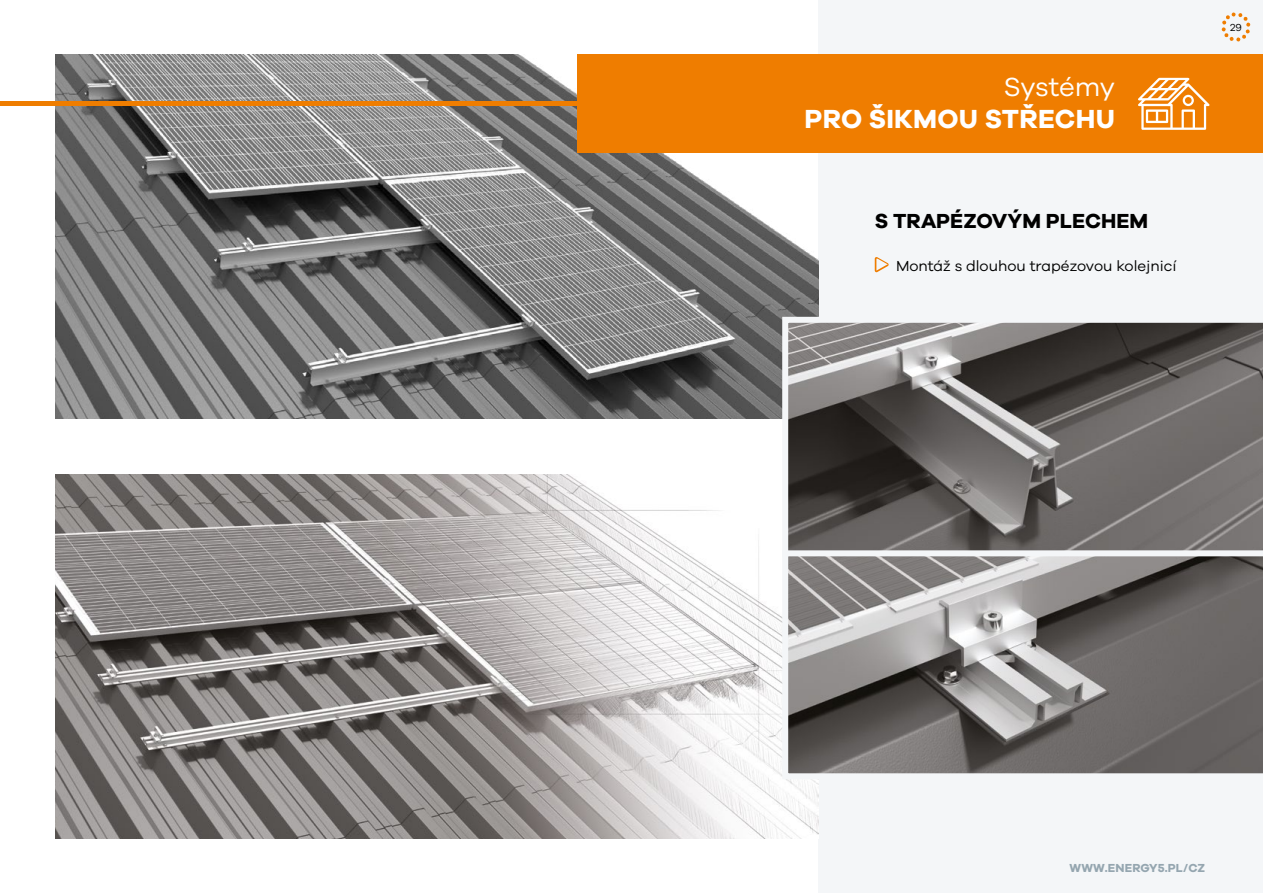
<style>
.page{position:relative;width:1263px;height:893px;background:#fff}
.page>*{position:absolute;margin:0;border:0;box-sizing:border-box;transform-origin:0 0}
.t1{font:700 27px "Galano Grotesque";letter-spacing:.01em;color:#fff}
.t2{font:27px "Galano Grotesque";letter-spacing:-.015em;color:#fff}
.t3{font:700 21px "Galano Grotesque";color:#000}
.t4{font:15px "Galano Grotesque";color:#000}
.t5{font:700 12px "Galano Grotesque";letter-spacing:.01em;color:#95a6b0}
.t6{font:10.5px "Galano Grotesque";color:#000}
</style>
<div class="page">
<div style="left:819px;top:0;width:444px;height:893px;background:#f4f6f8"></div>
<img style="left:55px;top:474px;width:764px;height:365px">
<img style="left:55px;top:54px;width:764px;height:365px">
<svg style="left:875px;top:257px;width:14px;height:15px"></svg>
<div style="left:577px;top:54px;width:686px;height:98px;background:#ef7d00"></div>
<svg style="left:782px;top:317px;width:481px;height:233px;background:#6d6968"></svg>
<svg style="left:782px;top:550px;width:481px;height:229px;background:#868382"></svg>
<svg style="left:1138px;top:78px;width:71px;height:52px"></svg>
<svg style="left:1221px;top:12px;width:29px;height:30px"></svg>
<div style="left:0;top:101px;width:653px;height:5px;background:#ef7d00"></div>
<h1 class="t2" style="left:1004px;top:71px;width:113px">Systémy</h1>
<h1 class="t1" style="left:804px;top:103px;width:312px">PRO ŠIKMOU STŘECHU</h1>
<h2 class="t3" style="left:875px;top:208px;width:275px">S TRAPÉZOVÝM PLECHEM</h2>
<p class="t4" style="left:896px;top:257px;width:282px">Montáž s dlouhou trapézovou kolejnicí</p>
<p class="t6" style="left:1230px;top:21px;width:13px">29</p>
<p class="t5" style="left:1069px;top:860px;width:137px">WWW.ENERGY5.PL/CZ</p>
</div>
